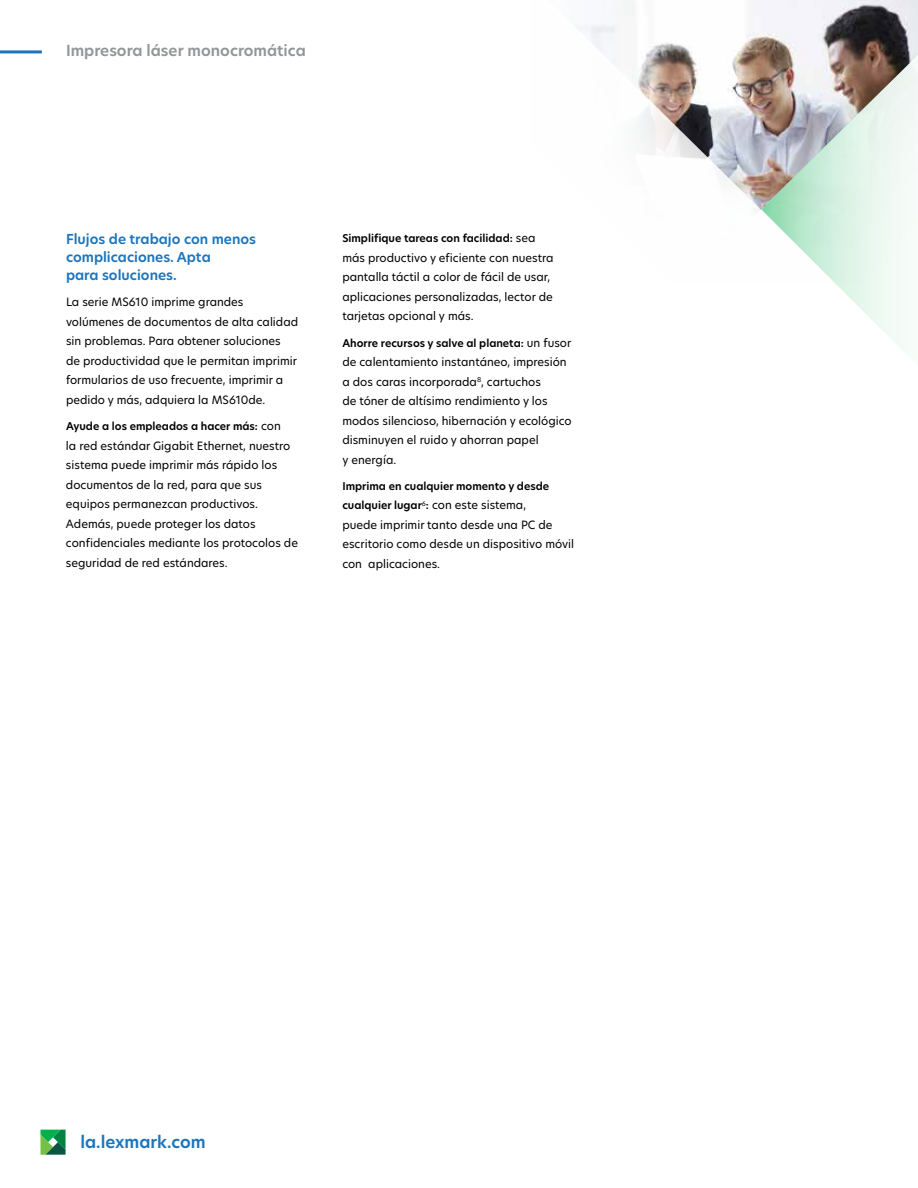
<style>
.page{position:relative;width:918px;height:1188px;background:#fff}
.page>*{position:absolute;margin:0;border:0;box-sizing:border-box;transform-origin:0 0}
.t1{font:600 16.5px "TP Hero";color:#1c75bc}
.t2{font:600 15px "TP Hero";color:#939598}
.t3{font:600 13.5px/18px "TP Hero";color:#1c75bc}
.t4{font:11.25px/19.5px "TP Hero";color:#000}
.t5{font:600 10.5px/19.5px "TP Hero";color:#000}
.s1{font-weight:400;font-size:11.25px}
</style>
<div class="page">
<svg style="left:576px;top:0;width:342px;height:212px"></svg>
<svg style="left:761px;top:39px;width:157px;height:310px"></svg>
<hr style="left:0;top:50px;width:42px;height:3px;background:#1c75bc">
<svg style="left:40px;top:1130px;width:26px;height:25px"></svg>
<h2 class="t2" style="left:66px;top:41px;width:241px">Impresora láser monocromática</h2>
<p class="t3" style="left:66px;top:230px;width:192px">Flujos de trabajo con menos complicaciones. Apta<br>para soluciones.</p>
<p class="t4" style="left:66px;top:292px;width:234px">La serie MS610 imprime grandes volúmenes de documentos de alta calidad sin problemas. Para obtener soluciones<br>de productividad que le permitan imprimir formularios de uso frecuente, imprimir a pedido y más, adquiera la MS610de.</p>
<p class="t5" style="left:66px;top:416px;width:216px">Ayude a los empleados a hacer más: <span class="s1">con</span></p>
<p class="t4" style="left:66px;top:436px;width:234px">la red estándar Gigabit Ethernet, nuestro sistema puede imprimir más rápido los documentos de la red, para que sus equipos permanezcan productivos.<br>Además, puede proteger los datos confidenciales mediante los protocolos de seguridad de red estándares.</p>
<p class="t5" style="left:342px;top:229px;width:195px">Simplifique tareas con facilidad: <span class="s1">sea</span></p>
<p class="t4" style="left:342px;top:248px;width:213px">más productivo y eficiente con nuestra pantalla táctil a color de fácil de usar, aplicaciones personalizadas, lector de tarjetas opcional y más.</p>
<p class="t5" style="left:342px;top:333px;width:231px">Ahorre recursos y salve al planeta: <span class="s1">un fusor</span></p>
<p class="t4" style="left:342px;top:352px;width:231px">de calentamiento instantáneo, impresión a dos caras incorporada<sup>8</sup>, cartuchos<br>de tóner de altísimo rendimiento y los modos silencioso, hibernación y ecológico disminuyen el ruido y ahorran papel<br>y energía.</p>
<p class="t5" style="left:342px;top:476px;width:208px">Imprima en cualquier momento y desde cualquier lugar<sup>6</sup>: <span class="s1">con este sistema,</span></p>
<p class="t4" style="left:342px;top:515px;width:233px">puede imprimir tanto desde una PC de escritorio como desde un dispositivo móvil con aplicaciones.</p>
<h1 class="t1" style="left:80px;top:1131px;width:127px">la.lexmark.com</h1>
</div>
